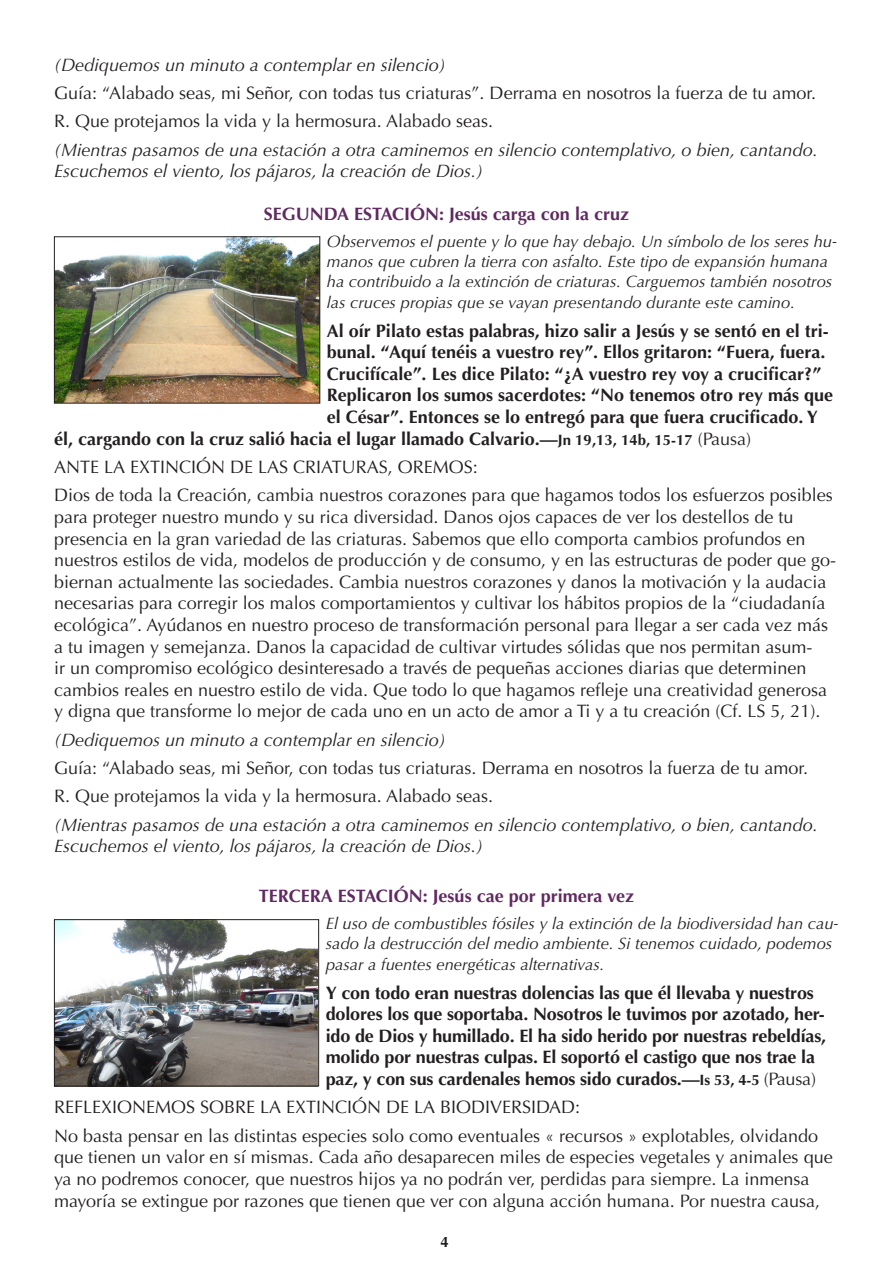
<style>
.page{position:relative;width:893px;height:1263px;background:#fff}
.page>*{position:absolute;margin:0;border:0;box-sizing:border-box;transform-origin:0 0}
.t1{font:18px/21.6px "Optima";color:#231f20}
.t2{font:700 18px/21.6px "Optima";color:#231f20}
.t3{font:italic 18px/21.6px "Optima";color:#231f20}
.t4{font:700 18px "Optima";color:#612961}
.t5{font:italic 16.5px/19.8px "Optima";color:#231f20}
.t6{font:700 15px "Optima";color:#231f20}
.s1{font-size:15px}
.s2{font-weight:400}
</style>
<div class="page">
<img style="left:56px;top:921px;width:261px;height:163px">
<div style="left:54px;top:919px;width:265px;height:167px;border:1px solid #231f20"></div>
<img style="left:56px;top:238px;width:262px;height:164px">
<div style="left:54px;top:236px;width:266px;height:168px;border:1px solid #231f20"></div>
<p class="t3" style="left:54px;top:54px;width:393px">(Dediquemos un minuto a contemplar en silencio)</p>
<p class="t1" style="left:54px;top:82px;width:764px">Guía: “Alabado seas, mi Señor, con todas tus criaturas”. Derrama en nosotros la fuerza de tu amor.</p>
<p class="t1" style="left:54px;top:111px;width:441px">R. Que protejamos la vida y la hermosura. Alabado seas.</p>
<p class="t3" style="left:54px;top:139px;width:765px">(Mientras pasamos de una estación a otra caminemos en silencio contemplativo, o bien, cantando.<br>Escuchemos el viento, los pájaros, la creación de Dios.)</p>
<p class="t4" style="left:264px;top:204px;width:367px">SEGUNDA ESTACIÓN: Jesús carga con la cruz</p>
<p class="t5" style="left:327px;top:232px;width:512px">Observemos el puente y lo que hay debajo. Un símbolo de los seres hu&shy;manos que cubren la tierra con asfalto. Este tipo de expansión humana ha contribuido a la extinción de criaturas. Carguemos también nosotros</p>
<p class="t5" style="left:327px;top:293px;width:469px">las cruces propias que se vayan presentando durante este camino.</p>
<p class="t2" style="left:327px;top:320px;width:503px">Al oír Pilato estas palabras, hizo salir a Jesús y se sentó en el tri-</p>
<p class="t2" style="left:327px;top:341px;width:500px">bunal. “Aquí tenéis a vuestro rey”. Ellos gritaron: “Fuera, fuera.</p>
<p class="t2" style="left:327px;top:363px;width:496px">Crucifícale”. Les dice Pilato: “¿A vuestro rey voy a crucificar?”</p>
<p class="t2" style="left:327px;top:385px;width:508px">Replicaron los sumos sacerdotes: “No tenemos otro rey más que</p>
<p class="t2" style="left:327px;top:406px;width:492px">el César”. Entonces se lo entregó para que fuera crucificado. Y</p>
<p class="t2" style="left:54px;top:428px;width:699px">él, cargando con la cruz salió hacia el lugar llamado Calvario.—<span class="s1">Jn 19,13, 14b, 15-17</span> <span class="s2">(Pausa)</span></p>
<p class="t1" style="left:54px;top:456px;width:425px">ANTE LA EXTINCIÓN DE LAS CRIATURAS, OREMOS:</p>
<p class="t1" style="left:54px;top:485px;width:784px">Dios de toda la Creación, cambia nuestros corazones para que hagamos todos los esfuerzos posibles para proteger nuestro mundo y su rica diversidad. Danos ojos capaces de ver los destellos de tu presencia en la gran variedad de las criaturas. Sabemos que ello comporta cambios profundos en nuestros estilos de vida, modelos de producción y de consumo, y en las estructuras de poder que go&shy;biernan actualmente las sociedades. Cambia nuestros corazones y danos la motivación y la audacia necesarias para corregir los malos comportamientos y cultivar los hábitos propios de la “ciudadanía ecológica”. Ayúdanos en nuestro proceso de transformación personal para llegar a ser cada vez más a tu imagen y semejanza. Danos la capacidad de cultivar virtudes sólidas que nos permitan asum-<br>ir un compromiso ecológico desinteresado a través de pequeñas acciones diarias que determinen cambios reales en nuestro estilo de vida. Que todo lo que hagamos refleje una creatividad generosa y digna que transforme lo mejor de cada uno en un acto de amor a Ti y a tu creación (Cf. LS 5, 21).</p>
<p class="t3" style="left:54px;top:729px;width:393px">(Dediquemos un minuto a contemplar en silencio)</p>
<p class="t1" style="left:54px;top:757px;width:756px">Guía: “Alabado seas, mi Señor, con todas tus criaturas. Derrama en nosotros la fuerza de tu amor.</p>
<p class="t1" style="left:54px;top:786px;width:441px">R. Que protejamos la vida y la hermosura. Alabado seas.</p>
<p class="t3" style="left:54px;top:814px;width:765px">(Mientras pasamos de una estación a otra caminemos en silencio contemplativo, o bien, cantando.<br>Escuchemos el viento, los pájaros, la creación de Dios.)</p>
<p class="t4" style="left:259px;top:886px;width:377px">TERCERA ESTACIÓN: Jesús cae por primera vez</p>
<p class="t5" style="left:326px;top:913px;width:514px">El uso de combustibles fósiles y la extinción de la biodiversidad han cau&shy;sado la destrucción del medio ambiente. Si tenemos cuidado, podemos</p>
<p class="t5" style="left:326px;top:955px;width:280px">pasar a fuentes energéticas alternativas.</p>
<p class="t2" style="left:326px;top:982px;width:502px">Y con todo eran nuestras dolencias las que él llevaba y nuestros dolores los que soportaba. Nosotros le tuvimos por azotado, her&shy;ido de Dios y humillado. El ha sido herido por nuestras rebeldías, molido por nuestras culpas. El soportó el castigo que nos trae la paz, y con sus cardenales hemos sido curados.—<span class="s1">Is 53, 4-5</span> <span class="s2">(Pausa)</span></p>
<p class="t1" style="left:54px;top:1097px;width:528px">REFLEXIONEMOS SOBRE LA EXTINCIÓN DE LA BIODIVERSIDAD:</p>
<p class="t1" style="left:54px;top:1125px;width:780px">No basta pensar en las distintas especies solo como eventuales « recursos » explotables, olvidando que tienen un valor en sí mismas. Cada año desaparecen miles de especies vegetales y animales que ya no podremos conocer, que nuestros hijos ya no podrán ver, perdidas para siempre. La inmensa mayoría se extingue por razones que tienen que ver con alguna acción humana. Por nuestra causa,</p>
<p class="t6" style="left:441px;top:1233px;width:10px">4</p>
</div>
